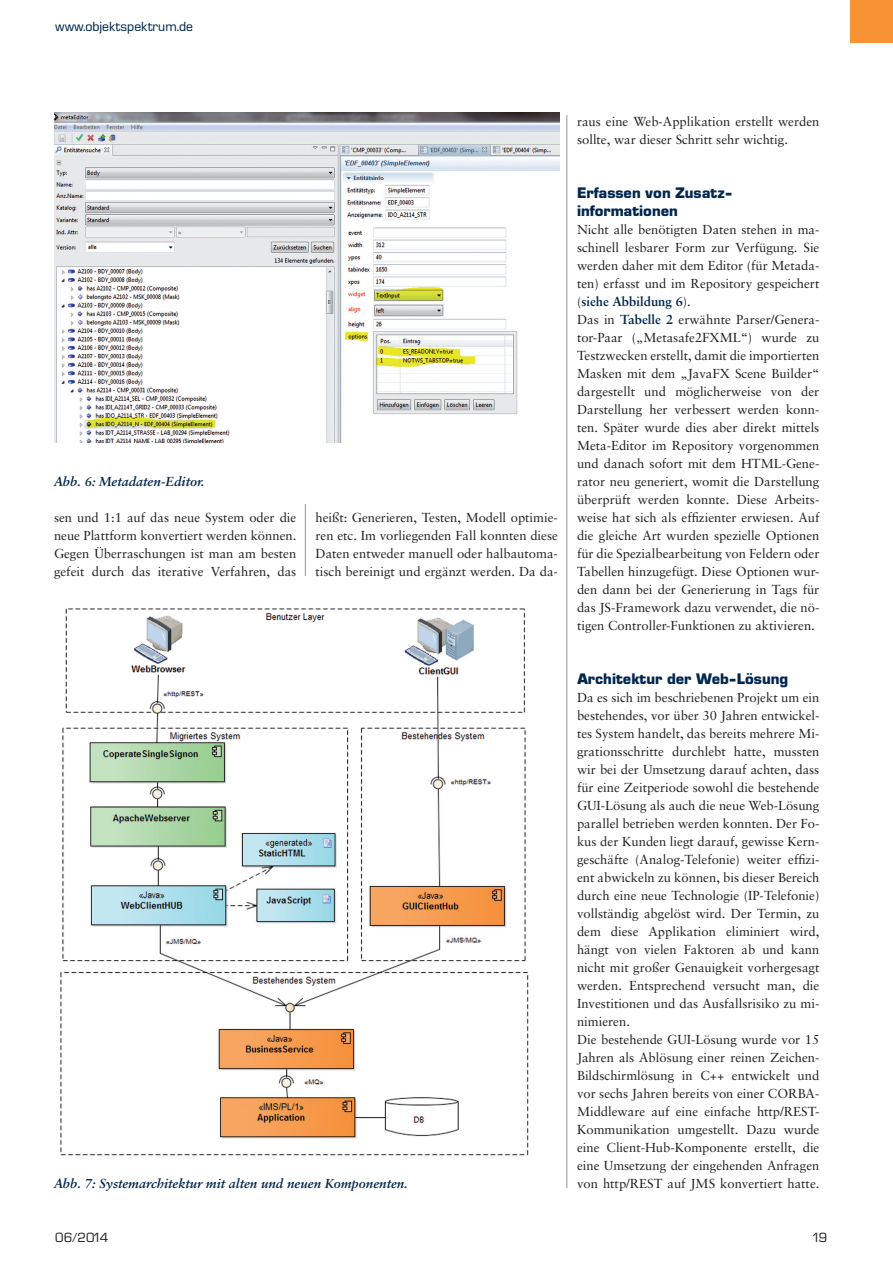
<style>
.page{position:relative;width:893px;height:1263px;background:#fff}
.page>*{position:absolute;margin:0;border:0;box-sizing:border-box;transform-origin:0 0}
.t1{font:700 15px/18px "Eurostile BQ";color:#00274f}
.t2{font:13.05px/18px "Sabon";color:#231f20}
.t3{font:italic 700 13.05px "Sabon";color:#00274f}
.t4{font:13.05px "Eurostile BQ";color:#00274f}
.t5{font:13.05px "Eurostile BQ";letter-spacing:-.105em;color:#231f20}
.s1{font-weight:700;color:#00274f}
</style>
<div class="page">
<hr style="left:305px;top:504px;width:1px;height:72px;background:#939598">
<hr style="left:566px;top:115px;width:1px;height:1073px;background:#939598">
<div style="left:851px;top:0;width:42px;height:43px;background:#f79332"></div>
<img style="left:54px;top:112px;width:505px;height:331px">
<img style="left:60px;top:608px;width:469px;height:548px">
<p class="t4" style="left:55px;top:19px;width:139px">www.objektspektrum.de</p>
<p class="t3" style="left:54px;top:474px;width:152px">Abb. 6: Metadaten-Editor.</p>
<p class="t2" style="left:54px;top:508px;width:244px;text-align:justify">sen und 1:1 auf das neue System oder die neue Plattform konvertiert werden können.<br>Gegen Überraschungen ist man am besten gefeit durch das iterative Verfahren, das</p>
<p class="t2" style="left:315px;top:508px;width:244px;text-align:justify">heißt: Generieren, Testen, Modell optimie&shy;ren etc. Im vorliegenden Fall konnten diese Daten entweder manuell oder halbautoma&shy;tisch bereinigt und ergänzt werden. Da da-</p>
<p class="t3" style="left:54px;top:1176px;width:355px">Abb. 7: Systemarchitektur mit alten und neuen Komponenten.</p>
<p class="t2" style="left:577px;top:112px;width:244px">raus eine Web-Applikation erstellt werden sollte, war dieser Schritt sehr wichtig.</p>
<p class="t1" style="left:577px;top:184px;width:157px">Erfassen von Zusatz&shy;informationen</p>
<p class="t2" style="left:577px;top:220px;width:244px">Nicht alle benötigten Daten stehen in ma&shy;schinell lesbarer Form zur Verfügung. Sie werden daher mit dem Editor (für Metada&shy;ten) erfasst und im Repository gespeichert (<span class="s1">siehe Abbildung 6</span>).<br>Das in <span class="s1">Tabelle 2</span> erwähnte Parser/Genera&shy;tor-Paar („Metasafe2FXML“) wurde zu Testzwecken erstellt, damit die importierten Masken mit dem „JavaFX Scene Builder“ dargestellt und möglicherweise von der Darstellung her verbessert werden konn&shy;ten. Später wurde dies aber direkt mittels Meta-Editor im Repository vorgenommen und danach sofort mit dem HTML-Gene&shy;rator neu generiert, womit die Darstellung überprüft werden konnte. Diese Arbeits&shy;weise hat sich als effizienter erwiesen. Auf die gleiche Art wurden spezielle Optionen für die Spezialbearbeitung von Feldern oder Tabellen hinzugefügt. Diese Optionen wur&shy;den dann bei der Generierung in Tags für das JS-Framework dazu verwendet, die nö&shy;tigen Controller-Funktionen zu aktivieren.</p>
<p class="t1" style="left:577px;top:670px;width:213px">Architektur der Web-Lösung</p>
<p class="t2" style="left:577px;top:688px;width:244px">Da es sich im beschriebenen Projekt um ein bestehendes, vor über 30 Jahren entwickel&shy;tes System handelt, das bereits mehrere Mi&shy;grationsschritte durchlebt hatte, mussten wir bei der Umsetzung darauf achten, dass für eine Zeitperiode sowohl die bestehende GUI-Lösung als auch die neue Web-Lösung parallel betrieben werden konnten. Der Fo&shy;kus der Kunden liegt darauf, gewisse Kern&shy;geschäfte (Analog-Telefonie) weiter effizi&shy;ent abwickeln zu können, bis dieser Bereich durch eine neue Technologie (IP-Telefonie) vollständig abgelöst wird. Der Termin, zu dem diese Applikation eliminiert wird, hängt von vielen Faktoren ab und kann nicht mit großer Genauigkeit vorhergesagt werden. Entsprechend versucht man, die Investitionen und das Ausfallsrisiko zu mi&shy;nimieren.<br>Die bestehende GUI-Lösung wurde vor 15<br>Jahren als Ablösung einer reinen Zeichen-Bildschirmlösung in C++ entwickelt und vor sechs Jahren bereits von einer CORBA-Middleware auf eine einfache http/REST-Kommunikation umgestellt. Dazu wurde eine Client-Hub-Komponente erstellt, die eine Umsetzung der eingehenden Anfragen von http/REST auf JMS konvertiert hatte.</p>
<p class="t5" style="left:55px;top:1230px;width:55px">06/2014</p>
<p class="t5" style="left:812px;top:1230px;width:17px">19</p>
</div>
